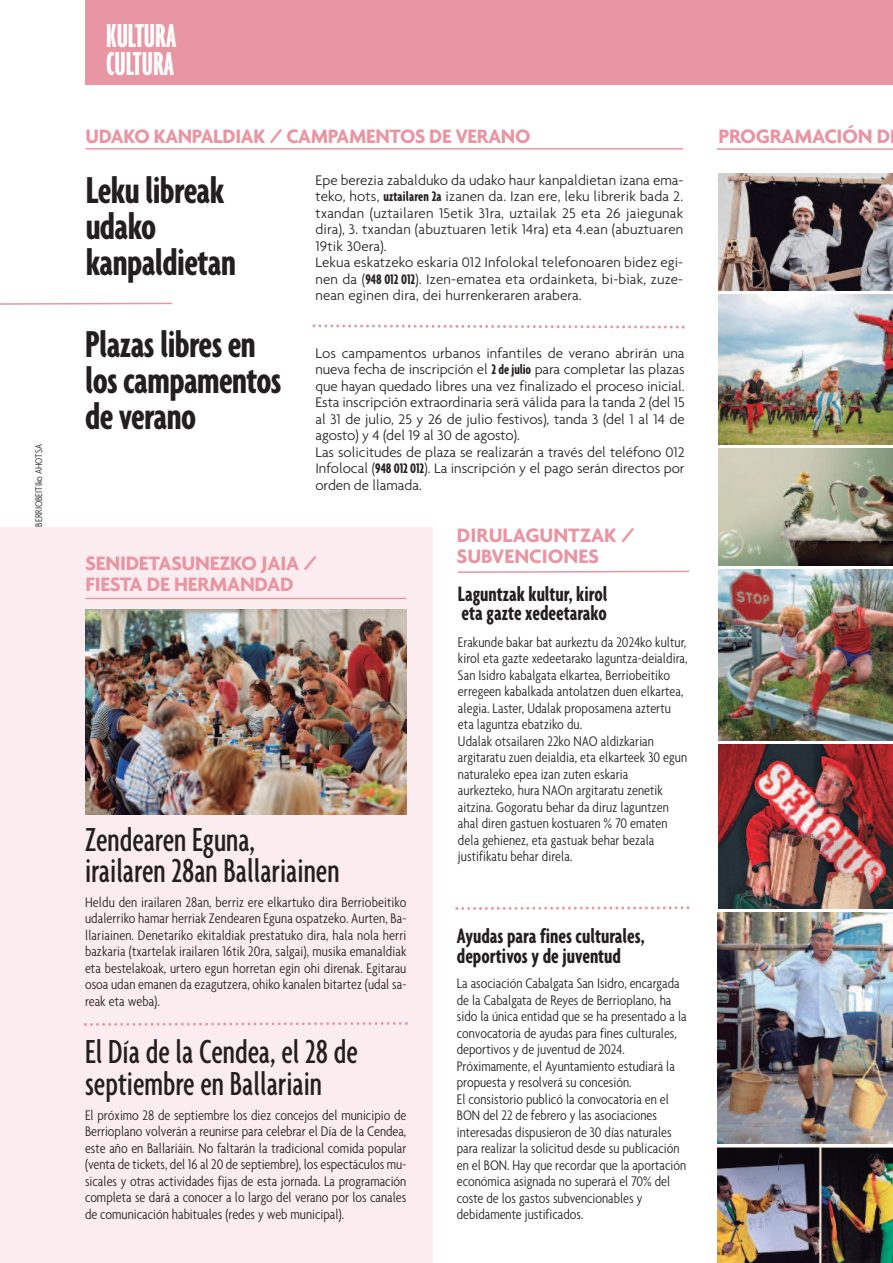
<style>
.page{position:relative;width:893px;height:1263px;background:#fff}
.page>*{position:absolute;margin:0;border:0;box-sizing:border-box;transform-origin:0 0}
.t1{font:700 extra-condensed 40.5px/36px "Agenda";letter-spacing:-.015em;color:#231f20}
.t2{font:500 extra-condensed 36px/31.5px "Agenda";color:#231f20}
.t3{font:700 ultra-condensed 36px/28.5px "Agenda";color:#fff}
.t4{font:700 extra-condensed 22.5px/19.5px "Agenda";color:#231f20}
.t5{font:700 21px/21px "Agenda";letter-spacing:-.015em;color:#e896a4}
.t6{font:300 condensed 15px/16.5px "Agenda";color:#231f20;text-align:justify}
.t7{font:300 15px/16.5px "Agenda";letter-spacing:-.005em;color:#231f20}
.t8{font:300 condensed 10.5px "Agenda";color:#231f20}
.s1{font-weight:700;font-stretch:extra-condensed}
</style>
<div class="page">
<div style="left:0;top:527px;width:433px;height:736px;background:#fbedef"></div>
<div style="left:86px;top:0;width:807px;height:85px;background:#e896a4"></div>
<hr style="left:86px;top:148px;width:597px;height:2px;background:#e896a4">
<hr style="left:717px;top:148px;width:176px;height:2px;background:#e896a4">
<img style="left:718px;top:912px;width:175px;height:232px">
<img style="left:719px;top:174px;width:174px;height:116px">
<img style="left:719px;top:294px;width:174px;height:151px">
<img style="left:719px;top:449px;width:174px;height:117px">
<img style="left:718px;top:745px;width:175px;height:163px">
<svg style="left:0;top:302px;width:172px;height:3px"></svg>
<svg style="left:312px;top:324px;width:373px;height:5px"></svg>
<svg style="left:458px;top:570px;width:232px;height:3px"></svg>
<img style="left:85px;top:610px;width:321px;height:204px">
<hr style="left:86px;top:598px;width:320px;height:1px;background:#e896a4">
<svg style="left:455px;top:906px;width:235px;height:4px"></svg>
<svg style="left:84px;top:1022px;width:324px;height:4px"></svg>
<img style="left:719px;top:570px;width:174px;height:171px">
<img style="left:718px;top:1148px;width:175px;height:115px">
<p class="t8" style="left:33px;top:623px;width:180px;rotate:-90deg">BERRIOPLANO INFORMA / BERRIOBEITIko AHOTSA</p>
<h2 class="t3" style="left:106px;top:20px;width:72px">KULTURA<br>CULTURA</h2>
<h2 class="t3" style="left:106px;top:20px;width:111px">ENTREVISTA<br>ELKAR IZKETA</h2>
<h3 class="t5" style="left:86px;top:125px;width:446px">UDAKO KANPALDIAK / CAMPAMENTOS DE VERANO</h3>
<h3 class="t5" style="left:719px;top:125px;width:173px">PROGRAMACIÓN D</h3>
<p class="t7" style="left:315px;top:171px;width:370px">Epe berezia zabalduko da udako haur kanpaldietan izana ema&shy;teko, hots, <span class="s1">uztailaren 2a</span> izanen da. Izan ere, leku librerik bada 2. txandan (uztailaren 15etik 31ra, uztailak 25 eta 26 jaiegunak dira), 3. txandan (abuztuaren 1etik 14ra) eta 4.ean (abuztuaren 19tik 30era).<br>Lekua eskatzeko eskaria 012 Infolokal telefonoaren bidez egi&shy;nen da (<span class="s1">948 012 012</span>). Izen-ematea eta ordainketa, bi-biak, zuze&shy;nean eginen dira, dei hurrenkeraren arabera.</p>
<h1 class="t1" style="left:86px;top:171px;width:152px">Lekulibreak udako kanpaldietan</h1>
<h1 class="t1" style="left:85px;top:325px;width:198px">Plazaslibresen loscampamentos deverano</h1>
<p class="t7" style="left:315px;top:344px;width:371px">Los campamentos urbanos infantiles de verano abrirán una nueva fecha de inscripción el <span class="s1">2 de julio</span> para completar las plazas que hayan quedado libres una vez finalizado el proceso inicial.<br>Esta inscripción extraordinaria será válida para la tanda 2 (del 15 al 31 de julio, 25 y 26 de julio festivos), tanda 3 (del 1 al 14 de agosto) y 4 (del 19 al 30 de agosto).<br>Las solicitudes de plaza se realizarán a través del teléfono 012<br>Infolocal (<span class="s1">948 012 012</span>). La inscripción y el pago serán directos por orden de llamada.</p>
<h3 class="t5" style="left:457px;top:525px;width:179px">DIRULAGUNTZAK /<br>SUBVENCIONES</h3>
<h3 class="t5" style="left:86px;top:552px;width:233px">SENIDETASUNEZKO JAIA /<br>FIESTA DE HERMANDAD</h3>
<h3 class="t4" style="left:458px;top:583px;width:151px">Laguntzak kultur, kirol eta gazte xedeetarako</h3>
<h2 class="t2" style="left:85px;top:822px;width:256px">Zendearen Eguna, irailaren 28an Ballariainen</h2>
<p class="t6" style="left:85px;top:893px;width:323px">Heldu den irailaren 28an, berriz ere elkartuko dira Berriobeitiko udalerriko hamar herriak Zendearen Eguna ospatzeko. Aurten, Ba&shy;llariainen. Denetariko ekitaldiak prestatuko dira, hala nola herri bazkaria (txartelak irailaren 16tik 20ra, salgai), musika emanaldiak eta bestelakoak, urtero egun horretan egin ohi direnak. Egitarau osoa udan emanen da ezagutzera, ohiko kanalen bitartez (udal sa&shy;reak eta weba).</p>
<h2 class="t2" style="left:85px;top:1035px;width:275px">El Día de la Cendea, el 28 de septiembre en Ballariain</h2>
<p class="t6" style="left:85px;top:1106px;width:323px">El próximo 28 de septiembre los diez concejos del municipio de Berrioplano volverán a reunirse para celebrar el Día de la Cendea, este año en Ballariáin. No faltarán la tradicional comida popular (venta de tickets, del 16 al 20 de septiembre), los espectáculos mu&shy;sicales y otras actividades fijas de esta jornada. La programación completa se dará a conocer a lo largo del verano por los canales de comunicación habituales (redes y web municipal).</p>
<p class="t6" style="left:458px;top:633px;width:231px;text-align:left">Erakunde bakar bat aurkeztu da 2024ko kultur, kirol eta gazte xedeetarako laguntza-deialdira, San Isidro kabalgata elkartea, Berriobeitiko erregeen kabalkada antolatzen duen elkartea, alegia. Laster, Udalak proposamena aztertu eta laguntza ebatziko du.<br>Udalak otsailaren 22ko NAO aldizkarian argitaratu zuen deialdia, eta elkarteek 30 egun naturaleko epea izan zuten eskaria aurkezteko, hura NAOn argitaratu zenetik aitzina. Gogoratu behar da diruz laguntzen ahal diren gastuen kostuaren % 70 ematen dela gehienez, eta gastuak behar bezala justifikatu behar direla.</p>
<h3 class="t4" style="left:457px;top:926px;width:189px">Ayudas para fines culturales, deportivos y de juventud</h3>
<p class="t6" style="left:457px;top:975px;width:231px;text-align:left">La asociación Cabalgata San Isidro, encargada de la Cabalgata de Reyes de Berrioplano, ha sido la única entidad que se ha presentado a la convocatoria de ayudas para fines culturales, deportivos y de juventud de 2024.<br>Próximamente, el Ayuntamiento estudiará la propuesta y resolverá su concesión.<br>El consistorio publicó la convocatoria en el BON del 22 de febrero y las asociaciones interesadas dispusieron de 30 días naturales para realizar la solicitud desde su publicación en el BON. Hay que recordar que la aportación económica asignada no superará el 70% del coste de los gastos subvencionables y debidamente justificados.</p>
</div>
